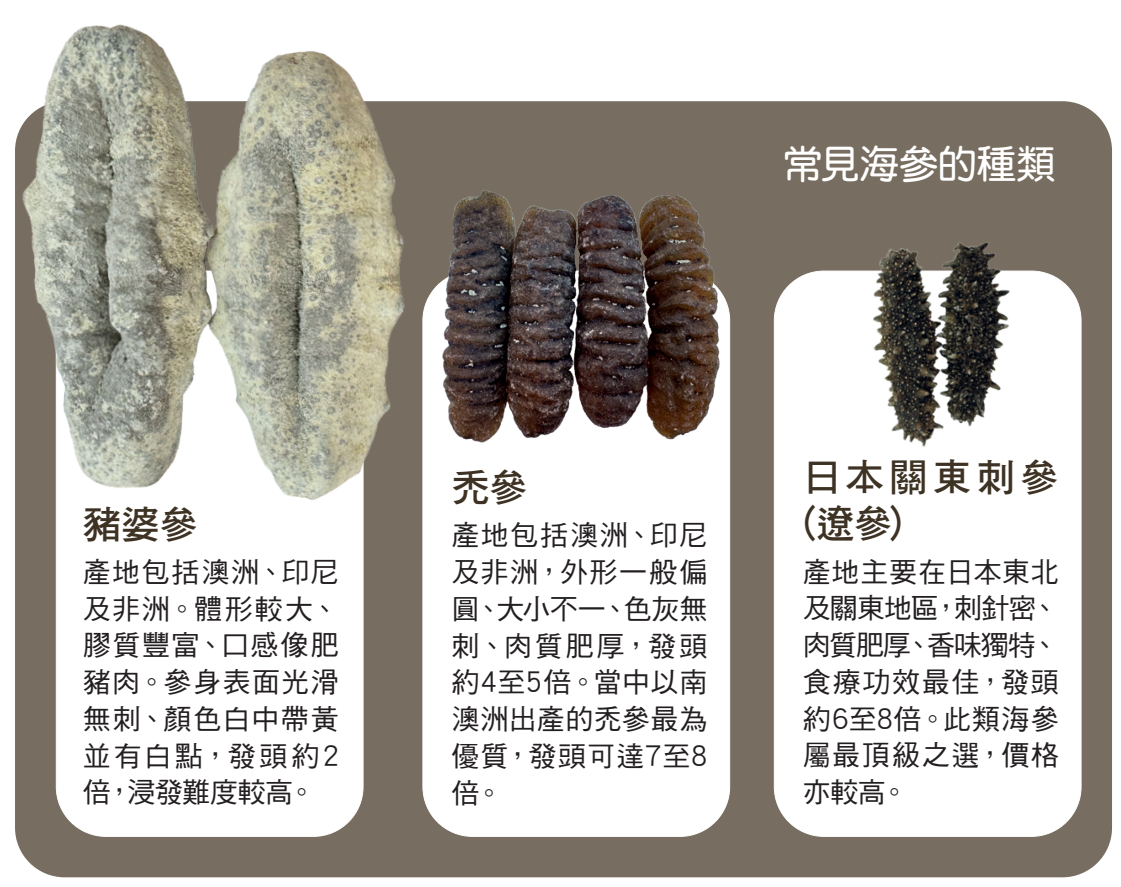
<style>
.page{position:relative;width:1121px;height:887px;background:#fff}
.page>*{position:absolute;margin:0;border:0;box-sizing:border-box;transform-origin:0 0}
.Title-_Level_2{font:39.2px "DF Yuan HK W7";letter-spacing:-.005em;color:#fff}
.body{font:38.5px/46.2px "DF Hei HK W7";letter-spacing:.13em;color:#3d3223}
.body-2{font:38.5px "DF Hei HK W7";letter-spacing:.105em;color:#3d3223}
.body-3{font:28px/36.8px "DF Hei HK W5";letter-spacing:.045em;color:#231f20;text-align:justify}
</style>
<div class="page">
<div style="left:15px;top:101px;width:1096px;height:776px;background:#776d60;border-radius:50px"></div>
<div style="left:56px;top:271px;width:307px;height:565px;background:#fff;border-radius:50px"></div>
<div style="left:423px;top:271px;width:306px;height:565px;background:#fff;border-radius:50px"></div>
<div style="left:774px;top:271px;width:306px;height:565px;background:#fff;border-radius:50px"></div>
<img style="left:15px;top:24px;width:398px;height:549px">
<img style="left:347px;top:106px;width:470px;height:353px">
<img style="left:839px;top:242px;width:205px;height:205px">
<p class="body-2" style="left:83px;top:504px;width:117px">豬婆參</p>
<p class="body-3" style="left:83px;top:553px;width:257px">產地包括澳洲、印尼及非洲。體形較大、膠質豐富、口感像肥豬肉。參身表面光滑無刺、顏色白中帶黃並有白點，發頭約2倍，浸發難度較高。</p>
<p class="Title-_Level_2" style="left:783px;top:143px;width:274px">常見海參的種類</p>
<p class="body-2" style="left:451px;top:467px;width:78px">禿參</p>
<p class="body-3" style="left:451px;top:517px;width:257px">產地包括澳洲、印尼及非洲，外形一般偏圓、大小不一、色灰無刺、肉質肥厚，發頭約4至5倍。當中以南澳洲出產的禿參最為優質，發頭可達7至8倍。</p>
<p class="body" style="left:802px;top:454px;width:257px">日本關東刺參(遼參)</p>
<p class="body-3" style="left:802px;top:553px;width:257px">產地主要在日本東北及關東地區，刺針密、肉質肥厚、香味獨特、食療功效最佳，發頭約6至8倍。此類海參屬最頂級之選，價格亦較高。</p>
</div>
